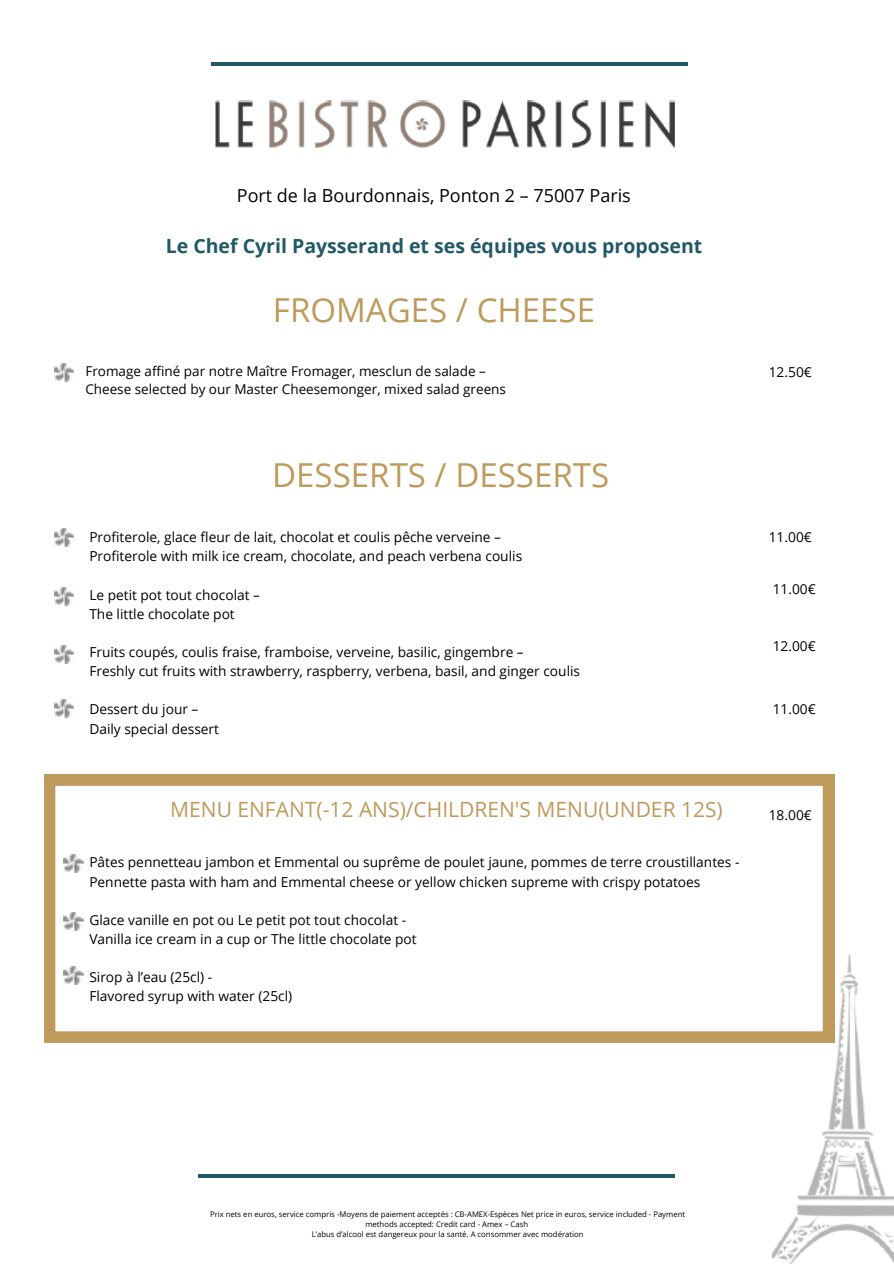
<style>
.page{position:relative;width:894px;height:1264px;background:#fff}
.page>*{position:absolute;margin:0;border:0;box-sizing:border-box;transform-origin:0 0}
.t1{font:33px "Open Sans";color:#be9a5c}
.t2{font:21px "Open Sans";color:#be9a5c}
.t3{font:700 19.5px "Open Sans";color:#215968}
.t4{font:18px "Open Sans";color:#000}
.t5{font:13.8px/19.2px "Open Sans";color:#000}
.t6{font:13.5px/18px "Open Sans";color:#000}
.t7{font:7.8px/10.4px "Open Sans";color:#000;text-align:center}
</style>
<div class="page">
<img style="left:211px;top:62px;width:476px;height:3px">
<img style="left:215px;top:100px;width:460px;height:48px">
<img style="left:54px;top:364px;width:19px;height:18px">
<img style="left:54px;top:699px;width:19px;height:18px">
<img style="left:772px;top:948px;width:121px;height:315px">
<img style="left:198px;top:1174px;width:476px;height:3px">
<svg style="left:44px;top:774px;width:789px;height:268px"></svg>
<img style="left:54px;top:529px;width:19px;height:18px">
<img style="left:54px;top:588px;width:19px;height:18px">
<img style="left:54px;top:646px;width:19px;height:18px">
<img style="left:64px;top:854px;width:19px;height:18px">
<img style="left:64px;top:912px;width:19px;height:18px">
<img style="left:64px;top:966px;width:19px;height:18px">
<p class="t4" style="left:237px;top:183px;width:395px">Port de la Bourdonnais, Ponton 2 – 75007 Paris</p>
<p class="t3" style="left:166px;top:232px;width:538px">Le Chef Cyril Paysserand et ses équipes vous proposent</p>
<p class="t1" style="left:273px;top:286px;width:323px">FROMAGES / CHEESE</p>
<h5 class="t6" style="left:85px;top:362px;width:422px">Fromage affiné par notre Maître Fromager, mesclun de salade –<br>Cheese selected by our Master Cheesemonger, mixed salad greens</h5>
<h5 class="t5" style="left:768px;top:362px;width:45px">12.50€</h5>
<p class="t1" style="left:272px;top:452px;width:338px">DESSERTS / DESSERTS</p>
<h5 class="t5" style="left:89px;top:527px;width:434px">Profiterole, glace fleur de lait, chocolat et coulis pêche verveine –<br>Profiterole with milk ice cream, chocolate, and peach verbena coulis</h5>
<h5 class="t5" style="left:89px;top:584px;width:172px">Le petit pot tout chocolat –<br>The little chocolate pot</h5>
<p class="t5" style="left:89px;top:642px;width:492px">Fruits coupés, coulis fraise, framboise, verveine, basilic, gingembre –<br>Freshly cut fruits with strawberry, raspberry, verbena, basil, and ginger coulis</p>
<h5 class="t5" style="left:89px;top:699px;width:131px">Dessert du jour –<br>Daily special dessert</h5>
<h5 class="t2" style="left:170px;top:794px;width:554px">MENU ENFANT(-12 ANS)/CHILDREN'S MENU(UNDER 12S)</h5>
<h5 class="t5" style="left:89px;top:852px;width:651px">Pâtes pennetteau jambon et Emmental ou suprême de poulet jaune, pommes de terre croustillantes -<br>Pennette pasta with ham and Emmental cheese or yellow chicken supreme with crispy potatoes</h5>
<h5 class="t5" style="left:89px;top:909px;width:329px">Glace vanille en pot ou Le petit pot tout chocolat -<br>Vanilla ice cream in a cup or The little chocolate pot</h5>
<p class="t5" style="left:89px;top:967px;width:124px">Sirop à l’eau (25cl) -</p>
<p class="t5" style="left:89px;top:986px;width:204px">Flavored syrup with water (25cl)</p>
<p class="t5" style="left:768px;top:527px;width:45px">11.00€</p>
<p class="t5" style="left:772px;top:579px;width:45px">11.00€</p>
<p class="t5" style="left:772px;top:636px;width:45px">12.00€</p>
<p class="t5" style="left:772px;top:698px;width:45px">11.00€</p>
<p class="t5" style="left:768px;top:804px;width:45px">18.00€</p>
<h2 class="t7" style="left:210px;top:1208px;width:476px">Prix nets en euros, service compris -Moyens de paiement acceptés : CB-AMEX-Espèces Net price in euros, service included - Payment methods accepted: Credit card - Amex – Cash</h2>
<h5 class="t7" style="left:312px;top:1228px;width:273px">L’abus d’alcool est dangereux pour la santé. A consommer avec modération</h5>
</div>
